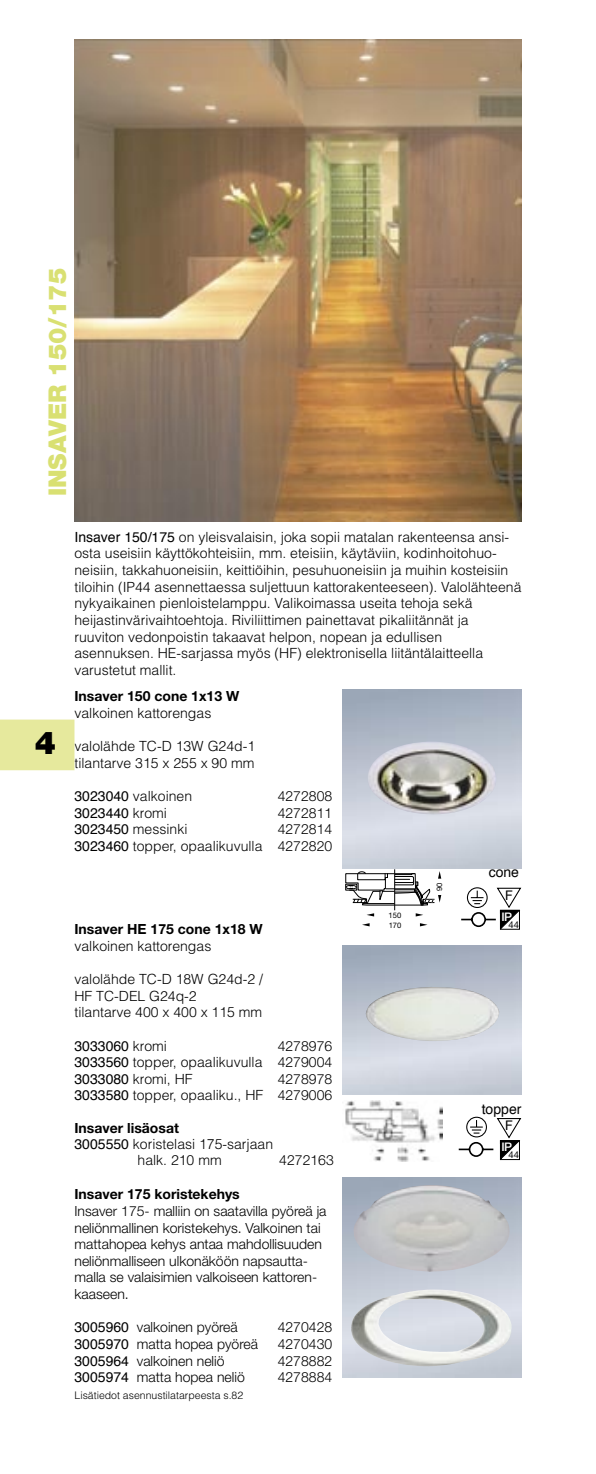
<style>
.page{position:relative;width:596px;height:1474px;background:#fff}
.page>*{position:absolute;margin:0;border:0;box-sizing:border-box;transform-origin:0 0}
.t1{font:900 31.5px "Helvetica Neue";color:#000}
.Oletustyyli{font:900 24.5px "Helvetica Neue";color:#d9e072}
.Oletustyyli-2{font:300 14px/16.6px "Helvetica";color:#000}
.leipis{font:300 14px/16.6px "Helvetica Neue";color:#000}
.leipis-2{font:300 14px "Helvetica";color:#000}
.leipis-3{font:700 14px "Helvetica Neue";color:#000}
.leipis-4{font:14px "Helvetica";color:#000}
.Oletustyyli-3{font:700 14px "Helvetica Neue";color:#000}
.Oletustyyli-4{font:300 14px "Helvetica Neue";color:#000}
.t2{font:13.3px "Helvetica Neue";color:#000}
.t3{font:500 11.9px "Helvetica Neue";color:#fff}
.t4{font:300 10.5px "Helvetica";color:#000}
.t5{font:9.45px "Helvetica Neue";color:#000}
.t6{font:7.7px "Helvetica Neue";color:#000}
.t7{font:7.52px/9.8px "Helvetica Neue";color:#000}
.s1{font-weight:400}
.s2{font-weight:300}
.s3{font-family:"Helvetica Neue"}
.s4{font-family:"Helvetica";font-weight:400}
</style>
<div class="page">
<img style="left:343px;top:1177px;width:178px;height:200px">
<img style="left:351px;top:1182px;width:162px;height:90px">
<img style="left:364px;top:985px;width:135px;height:56px">
<svg style="left:461px;top:887px;width:60px;height:42px"></svg>
<div style="left:0;top:719px;width:74px;height:51px;background:#e6e99d"></div>
<svg style="left:458px;top:1116px;width:63px;height:44px"></svg>
<img style="left:366px;top:739px;width:138px;height:76px">
<svg style="left:367px;top:913px;width:7px;height:3px"></svg>
<svg style="left:415px;top:913px;width:8px;height:3px"></svg>
<svg style="left:362px;top:923px;width:7px;height:3px"></svg>
<svg style="left:419px;top:923px;width:8px;height:3px"></svg>
<hr style="left:394px;top:869px;width:1px;height:41px;background:#000">
<svg style="left:345px;top:871px;width:96px;height:35px"></svg>
<img style="left:74px;top:40px;width:447px;height:481px">
<img style="left:444px;top:1289px;width:40px;height:9px">
<img style="left:345px;top:1100px;width:97px;height:61px">
<p class="Oletustyyli" style="left:43px;top:496px;width:230px;rotate:-90deg">INSAVER 150/175</p>
<p class="t1" style="left:35px;top:723px;width:23px">4</p>
<p class="Oletustyyli-2" style="left:74px;top:528px;width:448px"><span class="s1">Insaver 150/175</span> on yleisvalaisin, joka sopii matalan rakenteensa ansi&shy;osta useisiin käyttökohteisiin, mm. eteisiin, käytäviin, kodinhoitohuo&shy;neisiin, takkahuoneisiin, keittiöihin, pesuhuoneisiin ja muihin kosteisiin tiloihin (IP44 asennettaessa suljettuun kattorakenteeseen). Valolähteenä nykyaikainen pienloistelamppu. Valikoimassa useita tehoja sekä</p>
<p class="Oletustyyli-2" style="left:74px;top:611px;width:395px">heijastinvärivaihtoehtoja. Riviliittimen painettavat pikaliitännät ja</p>
<p class="Oletustyyli-2" style="left:74px;top:628px;width:410px">ruuviton vedonpoistin takaavat helpon, nopean ja edullisen asennuksen. HE-sarjassa myös (HF) elektronisella liitäntälaitteella varustetut mallit.</p>
<p class="leipis-3" style="left:74px;top:687px;width:166px">Insaver 150 cone 1x13 W</p>
<p class="leipis-2" style="left:74px;top:704px;width:138px">valkoinen kattorengas</p>
<p class="leipis-2" style="left:74px;top:737px;width:182px">valolähde TC-D 13W G24d-1</p>
<p class="leipis-2" style="left:74px;top:754px;width:181px">tilantarve 315 x 255 x 90 mm</p>
<p class="leipis-2" style="left:74px;top:787px;width:119px"><span class="s1">3023040</span> valkoinen</p>
<p class="leipis" style="left:277px;top:787px;width:56px">4272808</p>
<p class="leipis-4" style="left:74px;top:800px;width:94px">3023440 <span class="s2">kromi</span></p>
<p class="leipis" style="left:277px;top:804px;width:56px">4272811</p>
<p class="leipis-2" style="left:74px;top:820px;width:114px"><span class="s1">3023450</span> messinki</p>
<p class="leipis" style="left:277px;top:820px;width:56px">4272814</p>
<p class="leipis-2" style="left:74px;top:837px;width:259px"><span class="s1">3023460</span> topper, opaalikuvulla <span class="s3">4272820</span></p>
<p class="leipis-3" style="left:74px;top:920px;width:190px">Insaver HE 175 cone 1x18 W</p>
<p class="leipis-2" style="left:74px;top:937px;width:138px">valkoinen kattorengas</p>
<p class="leipis-2" style="left:74px;top:970px;width:190px">valolähde TC-D 18W G24d-2 /</p>
<p class="leipis-2" style="left:74px;top:987px;width:124px">HF TC-DEL G24q-2</p>
<p class="leipis-2" style="left:74px;top:1003px;width:189px">tilantarve 400 x 400 x 115 mm</p>
<p class="leipis-4" style="left:74px;top:1033px;width:94px">3033060 <span class="s2">kromi</span></p>
<p class="leipis" style="left:277px;top:1036px;width:56px">4278976</p>
<p class="leipis-2" style="left:74px;top:1053px;width:259px"><span class="s1">3033560</span> topper, opaalikuvulla <span class="s3">4279004</span></p>
<p class="leipis-2" style="left:74px;top:1070px;width:120px"><span class="s1">3033080</span> kromi, HF</p>
<p class="leipis" style="left:277px;top:1070px;width:56px">4278978</p>
<p class="leipis-2" style="left:74px;top:1086px;width:259px"><span class="s1">3033580</span> topper, opaaliku., HF <span class="s3">4279006</span></p>
<p class="Oletustyyli-3" style="left:74px;top:1119px;width:106px">Insaver lisäosat</p>
<p class="Oletustyyli-2" style="left:137px;top:1136px;width:137px;line-height:15.8px;text-indent:-63px"><span class="s1">3005550</span> koristelasi 175-sarjaan halk. 210 mm</p>
<p class="Oletustyyli-4" style="left:279px;top:1151px;width:56px">4272163</p>
<p class="leipis-3" style="left:74px;top:1185px;width:167px">Insaver 175 koristekehys</p>
<p class="leipis" style="left:74px;top:1202px;width:253px">Insaver 175- malliin on saatavilla pyöreä ja neliönmallinen koristekehys. Valkoinen tai mattahopea kehys antaa mahdollisuuden neliönmalliseen ulkonäköön napsautta-</p>
<p class="leipis" style="left:74px;top:1268px;width:244px">malla se valaisimien valkoiseen kattoren-</p>
<p class="leipis" style="left:74px;top:1285px;width:56px">kaaseen.</p>
<p class="leipis" style="left:74px;top:1318px;width:165px"><span class="s4">3005960</span> valkoinen pyöreä</p>
<p class="leipis" style="left:277px;top:1318px;width:56px">4270428</p>
<p class="leipis" style="left:74px;top:1335px;width:185px"><span class="s4">3005970</span> matta hopea pyöreä</p>
<p class="leipis" style="left:277px;top:1335px;width:56px">4270430</p>
<p class="leipis" style="left:74px;top:1352px;width:151px"><span class="s4">3005964</span> valkoinen neliö</p>
<p class="leipis" style="left:277px;top:1352px;width:56px">4278882</p>
<p class="leipis" style="left:74px;top:1368px;width:172px"><span class="s4">3005974</span> matta hopea neliö</p>
<p class="leipis" style="left:277px;top:1368px;width:56px">4278884</p>
<p class="t4" style="left:74px;top:1389px;width:170px">Lisätiedot asennustilatarpeesta s.82</p>
<p class="t7" style="left:388px;top:910px;width:14px">150<br>170</p>
<p class="t6" style="left:434px;top:891px;width:10px;rotate:-90deg">90</p>
<p class="leipis-4" style="left:488px;top:859px;width:32px">cone</p>
<p class="t2" style="left:505px;top:887px;width:9px">F</p>
<p class="t3" style="left:501px;top:909px;width:12px">IP</p>
<p class="t5" style="left:508px;top:919px;width:12px">44</p>
<p class="leipis-4" style="left:481px;top:1096px;width:41px">topper</p>
<p class="t2" style="left:505px;top:1117px;width:9px">F</p>
<p class="t3" style="left:501px;top:1139px;width:12px">IP</p>
<p class="t5" style="left:508px;top:1149px;width:12px">44</p>
</div>
